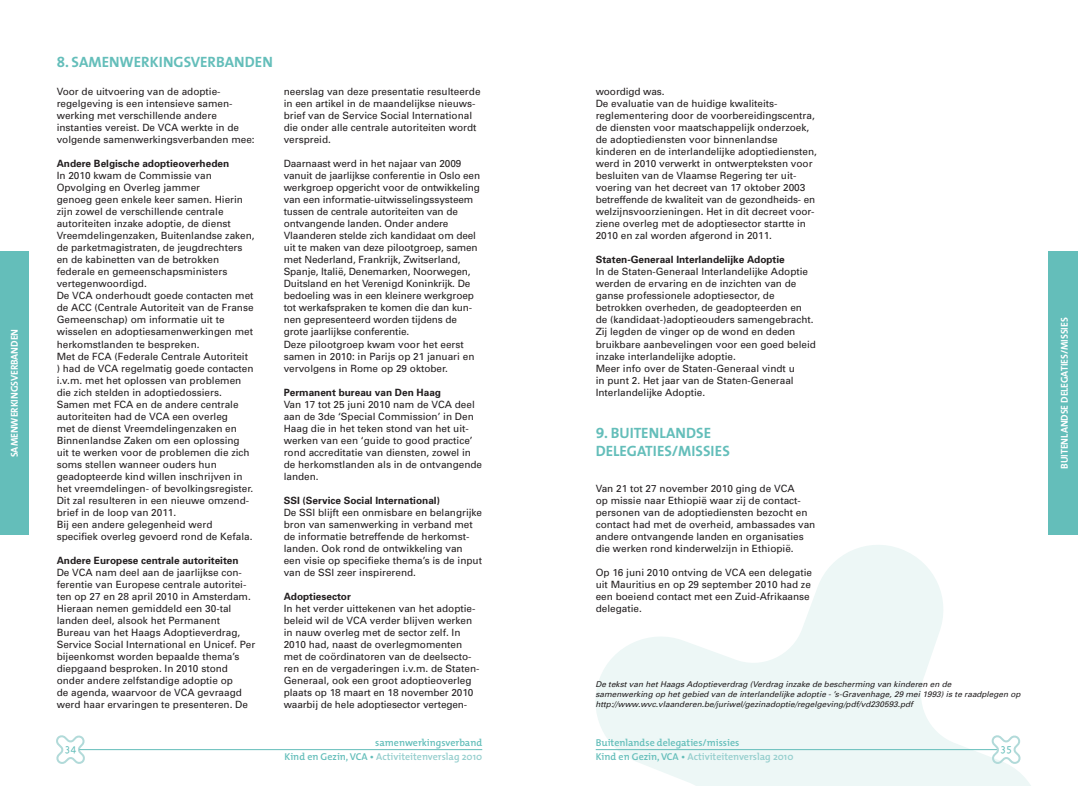
<style>
.page{position:relative;width:1078px;height:786px;background:#fff}
.page>*{position:absolute;margin:0;border:0;box-sizing:border-box;transform-origin:0 0}
.t1{font:15px/18px "The Mix Bold Caps";color:#64beba}
.t2{font:10px/12px "Univers";color:#231f20}
.t3{font:700 10px "Univers";color:#231f20}
.t4{font:600 10px/14px "The Mix";color:#64beba;text-align:right}
.t5{font:10px "The Mix Bold Caps";letter-spacing:.01em;color:#fff}
.t6{font:10px "The Mix Bold Caps";letter-spacing:-.01em;color:#fff}
.t7{font:10px "Engine Regular LF";color:#64beba}
.t8{font:italic 8px/10px "Univers";color:#231f20}
.s1{color:#94cecd}
</style>
<div class="page">
<svg style="left:595px;top:545px;width:435px;height:240px;fill:#edf7f6"></svg>
<svg style="left:56px;top:735px;width:29px;height:29px"></svg>
<hr style="left:79px;top:748px;width:403px;height:1px;background:#64beba">
<div style="left:0;top:251px;width:29px;height:283px;background:#64beba"></div>
<svg style="left:989px;top:732px;width:31px;height:33px"></svg>
<hr style="left:595px;top:748px;width:401px;height:1px;background:#64beba">
<div style="left:1048px;top:251px;width:29px;height:283px;background:#64beba"></div>
<p class="t5" style="left:6px;top:515px;width:246px;rotate:-90deg">nit i p eratet lor sendre eum zzri urem vel ut irit</p>
<p class="t6" style="left:6px;top:457px;width:128px;rotate:-90deg">SAMENWERKINGSVERBANDEN</p>
<h1 class="t1" style="left:57px;top:53px;width:56px">8. SAMENWE</h1>
<h1 class="t1" style="left:141px;top:53px;width:32px">RKINGS</h1>
<h1 class="t1" style="left:191px;top:53px;width:36px">VERBANDEN</h1>
<p class="t2" style="left:57px;top:86px;width:199px">Voor de uitvoering van de adoptie&shy;regelgeving is een intensieve samen&shy;werking met verschillende andere instanties vereist. De VCA werkte in de volgende samenwerkingsverbanden mee:</p>
<p class="t3" style="left:57px;top:158px;width:174px">Andere Belgische adoptieoverheden</p>
<p class="t2" style="left:57px;top:170px;width:199px">In 2010 kwam de Commissie van Opvolging en Overleg jammer<br>genoeg geen enkele keer samen. Hierin zijn zowel de verschillende centrale autoriteiten inzake adoptie, de dienst Vreemdelingenzaken, Buitenlandse zaken, de parketmagistraten, de jeugdrechters en de kabinetten van de betrokken federale en gemeenschapsministers vertegenwoordigd.<br>De VCA onderhoudt goede contacten met de ACC (Centrale Autoriteit van de Franse Gemeenschap) om informatie uit te wisselen en adoptiesamenwerkingen met herkomstlanden te bespreken.<br>Met de FCA (Federale Centrale Autoriteit<br>) had de VCA regelmatig goede contacten i.v.m. met het oplossen van problemen die zich stelden in adoptiedossiers.<br>Samen met FCA en de andere centrale autoriteiten had de VCA een overleg<br>met de dienst Vreemdelingenzaken en Binnenlandse Zaken om een oplossing<br>uit te werken voor de problemen die zich soms stellen wanneer ouders hun geadopteerde kind willen inschrijven in het vreemdelingen- of bevolkingsregister.<br>Dit zal resulteren in een nieuwe omzend&shy;brief in de loop van 2011.<br>Bij een andere gelegenheid werd specifiek overleg gevoerd rond de Kefala.</p>
<p class="t3" style="left:57px;top:554px;width:183px">Andere Europese centrale autoriteiten</p>
<p class="t2" style="left:57px;top:566px;width:200px">De VCA nam deel aan de jaarlijkse con&shy;ferentie van Europese centrale autoritei&shy;ten op 27 en 28 april 2010 in Amsterdam.<br>Hieraan nemen gemiddeld een 30-tal landen deel, alsook het Permanent Bureau van het Haags Adoptieverdrag, Service Social International en Unicef. Per bijeenkomst worden bepaalde thema’s diepgaand besproken. In 2010 stond onder andere zelfstandige adoptie op<br>de agenda, waarvoor de VCA gevraagd werd haar ervaringen te presenteren. De</p>
<p class="t2" style="left:283px;top:86px;width:198px">neerslag van deze presentatie resulteerde in een artikel in de maandelijkse nieuws&shy;brief van de Service Social International die onder alle centrale autoriteiten wordt verspreid.</p>
<p class="t2" style="left:283px;top:158px;width:198px">Daarnaast werd in het najaar van 2009 vanuit de jaarlijkse conferentie in Oslo een werkgroep opgericht voor de ontwikkeling van een informatie-uitwisselingssysteem tussen de centrale autoriteiten van de ontvangende landen. Onder andere Vlaanderen stelde zich kandidaat om deel uit te maken van deze pilootgroep, samen met Nederland, Frankrijk, Zwitserland, Spanje, Italië, Denemarken, Noorwegen, Duitsland en het Verenigd Koninkrijk. De bedoeling was in een kleinere werkgroep tot werkafspraken te komen die dan kun&shy;nen gepresenteerd worden tijdens de grote jaarlijkse conferentie.<br>Deze pilootgroep kwam voor het eerst samen in 2010: in Parijs op 21 januari en vervolgens in Rome op 29 oktober.</p>
<p class="t3" style="left:283px;top:386px;width:159px">Permanent bureau van Den Haag</p>
<p class="t2" style="left:283px;top:398px;width:200px">Van 17 tot 25 juni 2010 nam de VCA deel aan de 3de ‘Special Commission’ in Den Haag die in het teken stond van het uit&shy;werken van een ‘guide to good practice’ rond accreditatie van diensten, zowel in de herkomstlanden als in de ontvangende landen.</p>
<p class="t3" style="left:283px;top:494px;width:158px">SSI (Service Social International)</p>
<p class="t2" style="left:283px;top:506px;width:200px">De SSI blijft een onmisbare en belangrijke bron van samenwerking in verband met de informatie betreffende de herkomst&shy;landen. Ook rond de ontwikkeling van een visie op specifieke thema’s is de input van de SSI zeer inspirerend.</p>
<p class="t3" style="left:283px;top:590px;width:69px">Adoptiesector</p>
<p class="t2" style="left:283px;top:602px;width:197px">In het verder uittekenen van het adoptie&shy;beleid wil de VCA verder blijven werken in nauw overleg met de sector zelf. In 2010 had, naast de overlegmomenten met de coördinatoren van de deelsecto&shy;ren en de vergaderingen i.v.m. de Staten-Generaal, ook een groot adoptieoverleg plaats op 18 maart en 18 november 2010 waarbij de hele adoptiesector vertegen-</p>
<p class="t7" style="left:64px;top:742px;width:13px">34</p>
<p class="t4" style="left:284px;top:734px;width:199px">samenwerkingsverband<br>Kind en Gezin,VCA • <span class="s1">Activiteitenverslag 2010</span></p>
<p class="t2" style="left:595px;top:86px;width:223px">woordigd was.<br>De evaluatie van de huidige kwaliteits&shy;reglementering door de voorbereidingscentra, de diensten voor maatschappelijk onderzoek, de adoptiediensten voor binnenlandse kinderen en de interlandelijke adoptiediensten, werd in 2010 verwerkt in ontwerpteksten voor besluiten van de Vlaamse Regering ter uit&shy;voering van het decreet van 17 oktober 2003 betreffende de kwaliteit van de gezondheids- en welzijnsvoorzieningen. Het in dit decreet voor&shy;ziene overleg met de adoptiesector startte in 2010 en zal worden afgerond in 2011.</p>
<p class="t3" style="left:595px;top:254px;width:190px">Staten-Generaal Interlandelijke Adoptie</p>
<p class="t2" style="left:595px;top:266px;width:222px">In de Staten-Generaal Interlandelijke Adoptie werden de ervaring en de inzichten van de ganse professionele adoptiesector, de betrokken overheden, de geadopteerden en de (kandidaat-)adoptieouders samengebracht.<br>Zij legden de vinger op de wond en deden bruikbare aanbevelingen voor een goed beleid inzake interlandelijke adoptie.<br>Meer info over de Staten-Generaal vindt u<br>in punt 2. Het jaar van de Staten-Generaal Interlandelijke Adoptie.</p>
<h1 class="t1" style="left:595px;top:423px;width:48px">9. BU ITENLANDSE<br>DELEGAT</h1>
<h1 class="t1" style="left:652px;top:441px;width:70px">IES/MISSIES</h1>
<p class="t2" style="left:595px;top:482px;width:221px">Van 21 tot 27 november 2010 ging de VCA<br>op missie naar Ethiopië waar zij de contact&shy;personen van de adoptiediensten bezocht en contact had met de overheid, ambassades van andere ontvangende landen en organisaties die werken rond kinderwelzijn in Ethiopië.</p>
<p class="t2" style="left:595px;top:566px;width:218px">Op 16 juni 2010 ontving de VCA een delegatie uit Mauritius en op 29 september 2010 had ze een boeiend contact met een Zuid-Afrikaanse delegatie.</p>
<p class="t8" style="left:595px;top:679px;width:426px">De tekst van het Haags Adoptieverdrag (Verdrag inzake de bescherming van kinderen en de<br>samenwerking op het gebied van de interlandelijke adoptie - ’s-Gravenhage, 29 mei 1993) is te raadplegen op http://www.wvc.vlaanderen.be/juriwel/gezinadoptie/regelgeving/pdf/vd230593.pdf</p>
<p class="t4" style="left:595px;top:734px;width:199px;text-align:left">Buitenlandse delegaties/missies<br>Kind en Gezin,VCA • <span class="s1">Activiteitenverslag 2010</span></p>
<p class="t7" style="left:999px;top:742px;width:13px">35</p>
<p class="t5" style="left:1055px;top:468px;width:151px;rotate:-90deg">BUITENLANDSE DELEGATIES/MISSIES</p>
</div>
